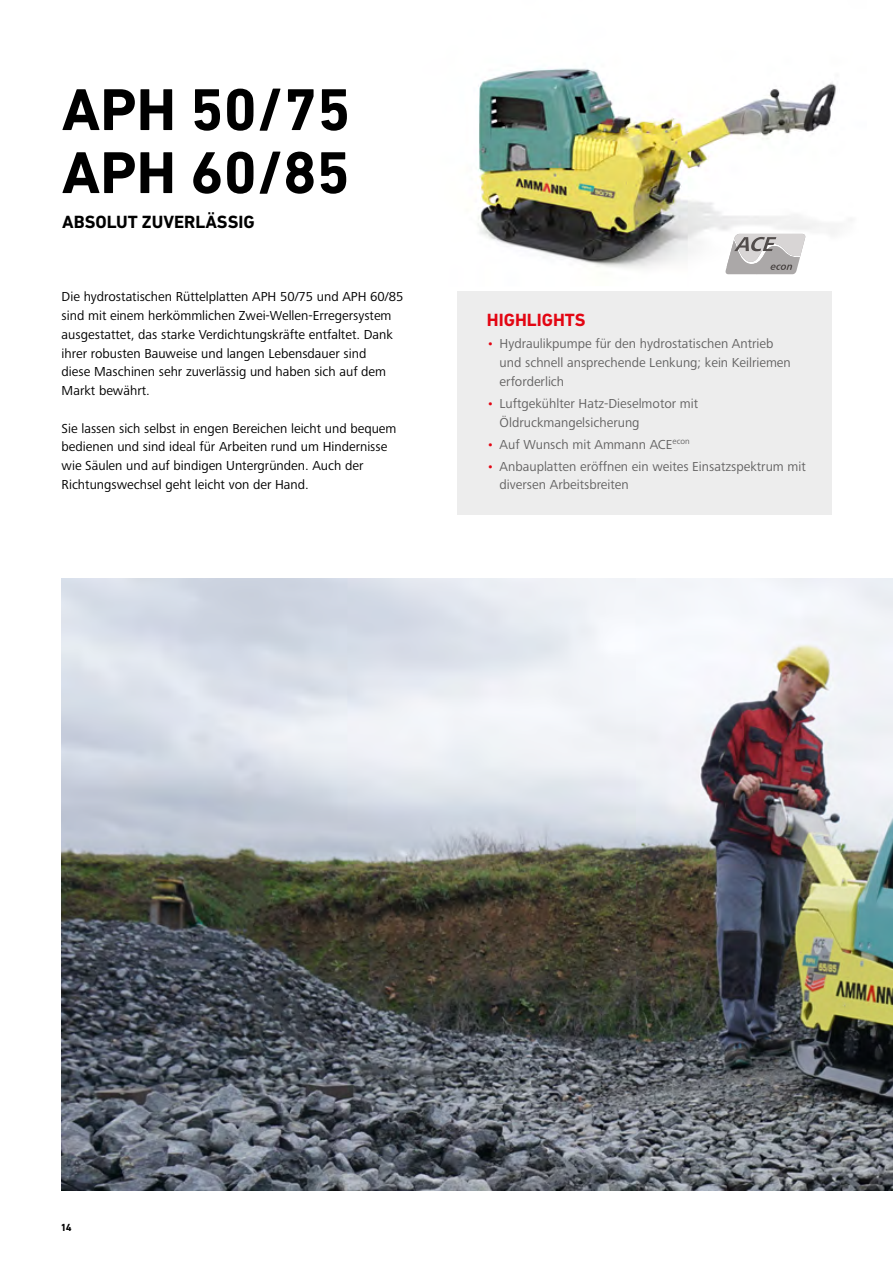
<style>
.page{position:relative;width:893px;height:1263px;background:#fff}
.page>*{position:absolute;margin:0;border:0;box-sizing:border-box;transform-origin:0 0}
.t1{font:700 60px/63px "DIN Next LT Pro";color:#000}
.t2{font:700 18px "DIN Next LT Pro";color:#000}
.t3{font:700 18px "DIN Next LT Pro";color:#e30613}
.t4{font:13.5px/18.8px "Frutiger Next LTW1 G";color:#000}
.t5{font:13.5px/18.8px "Frutiger Next LTW1 G";color:#646363}
.t6{font:700 10.5px "DIN Next LT Pro";color:#000}
.s1{color:#e30613}
</style>
<div class="page">
<img style="left:62px;top:579px;width:831px;height:612px">
<img style="left:457px;top:68px;width:379px;height:224px">
<svg style="left:725px;top:234px;width:80px;height:40px;background:#bebbbb"></svg>
<div style="left:457px;top:292px;width:374px;height:223px;background:#ededed"></div>
<h1 class="t1" style="left:62px;top:78px;width:290px">APH 50/75<br>APH 60/85</h1>
<h2 class="t2" style="left:62px;top:211px;width:194px">ABSOLUT ZUVERLÄSSIG</h2>
<p class="t4" style="left:62px;top:288px;width:343px">Die hydrostatischen Rüttelplatten APH 50/75 und APH 60/85 sind mit einem herkömmlichen Zwei-Wellen-Erregersystem ausgestattet, das starke Verdichtungskräfte entfaltet. Dank ihrer robusten Bauweise und langen Lebensdauer sind<br>diese Maschinen sehr zuverlässig und haben sich auf dem Markt bewährt.</p>
<p class="t4" style="left:62px;top:419px;width:336px">Sie lassen sich selbst in engen Bereichen leicht und bequem bedienen und sind ideal für Arbeiten rund um Hindernisse wie Säulen und auf bindigen Untergründen. Auch der Richtungswechsel geht leicht von der Hand.</p>
<h2 class="t3" style="left:487px;top:310px;width:100px">HIGHLIGHTS</h2>
<p class="t5" style="left:500px;top:335px;width:293px;text-indent:-13px"><span class="s1">•</span> Hydraulikpumpe für den hydrostatischen Antrieb und schnell ansprechende Lenkung; kein Keilriemen erforderlich</p>
<p class="t5" style="left:500px;top:394px;width:200px;text-indent:-13px"><span class="s1">•</span> Luftgekühlter Hatz-Dieselmotor mit<br>Öldruckmangelsicherung</p>
<p class="t5" style="left:487px;top:435px;width:204px"><span class="s1">•</span> Auf Wunsch mit Ammann ACE<sup>econ</sup></p>
<p class="t5" style="left:500px;top:457px;width:308px;text-indent:-13px"><span class="s1">•</span> Anbauplatten eröffnen ein weites Einsatzspektrum mit diversen Arbeitsbreiten</p>
<p class="t6" style="left:62px;top:1221px;width:12px">14</p>
</div>
